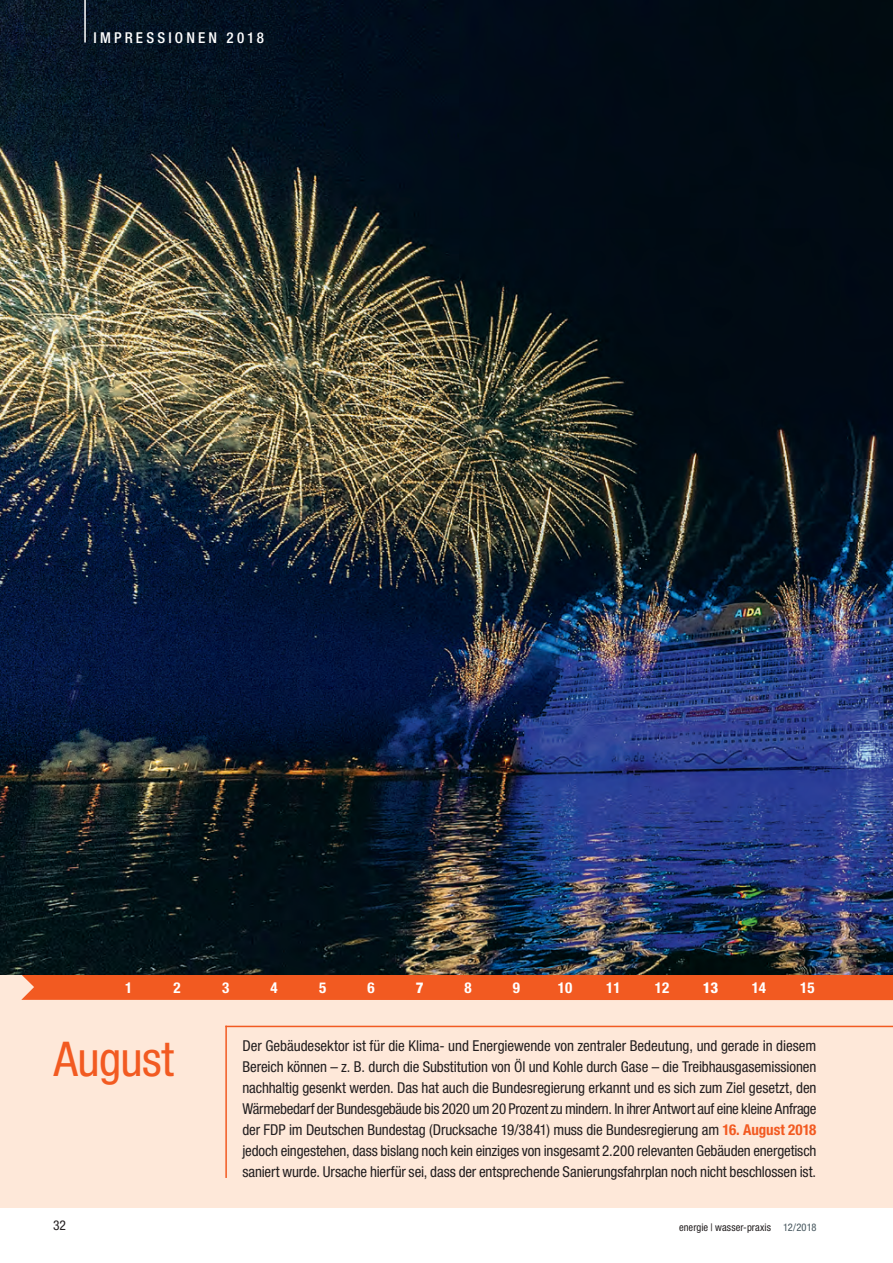
<style>
.page{position:relative;width:893px;height:1263px;background:#fff}
.page>*{position:absolute;margin:0;border:0;box-sizing:border-box;transform-origin:0 0}
.t1{font:condensed 48px "Helvetica Neue LT Std";letter-spacing:-.01em;color:#f25a21}
.t2{font:condensed 15px/21px "Helvetica Neue LT Std";letter-spacing:-.01em;color:#231f20;text-align:justify}
.t3{font:700 condensed 15px "Helvetica Neue LT Std";color:#fff}
.t4{font:500 condensed 15px "Helvetica Neue LT Std";letter-spacing:.21em;color:#fff}
.t5{font:800 condensed 15px "Helvetica Neue LT Std";color:#fff}
.t6{font:condensed 13.5px "Helvetica Neue LT Std";color:#231f20}
.t7{font:condensed 10.5px "Helvetica Neue LT Std";letter-spacing:.005em;color:#231f20}
.s1{font-weight:700;color:#f25a21}
.s2{color:#45555d}
</style>
<div class="page">
<div style="left:0;top:974px;width:893px;height:234px;background:#fee8d9"></div>
<div style="left:21px;top:974px;width:872px;height:26px;background:#f25a21"></div>
<img style="left:0;top:0;width:893px;height:974px">
<hr style="left:84px;top:0;width:2px;height:43px;background:#fff">
<hr style="left:225px;top:1026px;width:668px;height:1px;background:#f25a21">
<hr style="left:225px;top:1026px;width:2px;height:152px;background:#f25a21">
<p class="t4" style="left:94px;top:28px;width:172px">IMPRESSIONEN 2018</p>
<p class="t3" style="left:125px;top:978px;width:9px">1</p>
<p class="t3" style="left:174px;top:978px;width:9px">2</p>
<p class="t3" style="left:222px;top:978px;width:9px">3</p>
<p class="t3" style="left:271px;top:978px;width:9px">4</p>
<p class="t3" style="left:319px;top:978px;width:9px">5</p>
<p class="t3" style="left:368px;top:978px;width:9px">6</p>
<p class="t5" style="left:416px;top:978px;width:9px">7</p>
<p class="t3" style="left:464px;top:978px;width:9px">8</p>
<p class="t3" style="left:513px;top:978px;width:9px">9</p>
<p class="t3" style="left:558px;top:978px;width:16px">10</p>
<p class="t3" style="left:606px;top:978px;width:16px">11</p>
<p class="t3" style="left:655px;top:978px;width:16px">12</p>
<p class="t5" style="left:703px;top:978px;width:17px">13</p>
<p class="t3" style="left:752px;top:978px;width:16px">14</p>
<p class="t3" style="left:800px;top:978px;width:16px">15</p>
<h1 class="t1" style="left:54px;top:1031px;width:122px">August</h1>
<p class="t2" style="left:242px;top:1035px;width:576px">Der Gebäudesektor ist für die Klima- und Energiewende von zentraler Bedeutung, und gerade in diesem Bereich können – z. B. durch die Substitution von Öl und Kohle durch Gase – die Treibhausgasemissionen nachhaltig gesenkt werden. Das hat auch die Bundesregierung erkannt und es sich zum Ziel gesetzt, den Wärmebedarf der Bundesgebäude bis 2020 um 20 Prozent zu mindern. In ihrer Antwort auf eine kleine Anfrage der FDP im Deutschen Bundestag (Drucksache 19/3841) muss die Bundesregierung am <span class="s1">16. August 2018 </span>jedoch eingestehen, dass bislang noch kein einziges von insgesamt 2.200 relevanten Gebäuden energetisch saniert wurde. Ursache hierfür sei, dass der entsprechende Sanierungsfahrplan noch nicht beschlossen ist.</p>
<p class="t6" style="left:53px;top:1218px;width:14px">32</p>
<p class="t7" style="left:679px;top:1221px;width:139px">energie | wasser-praxis <span class="s2">12/2018</span></p>
</div>
